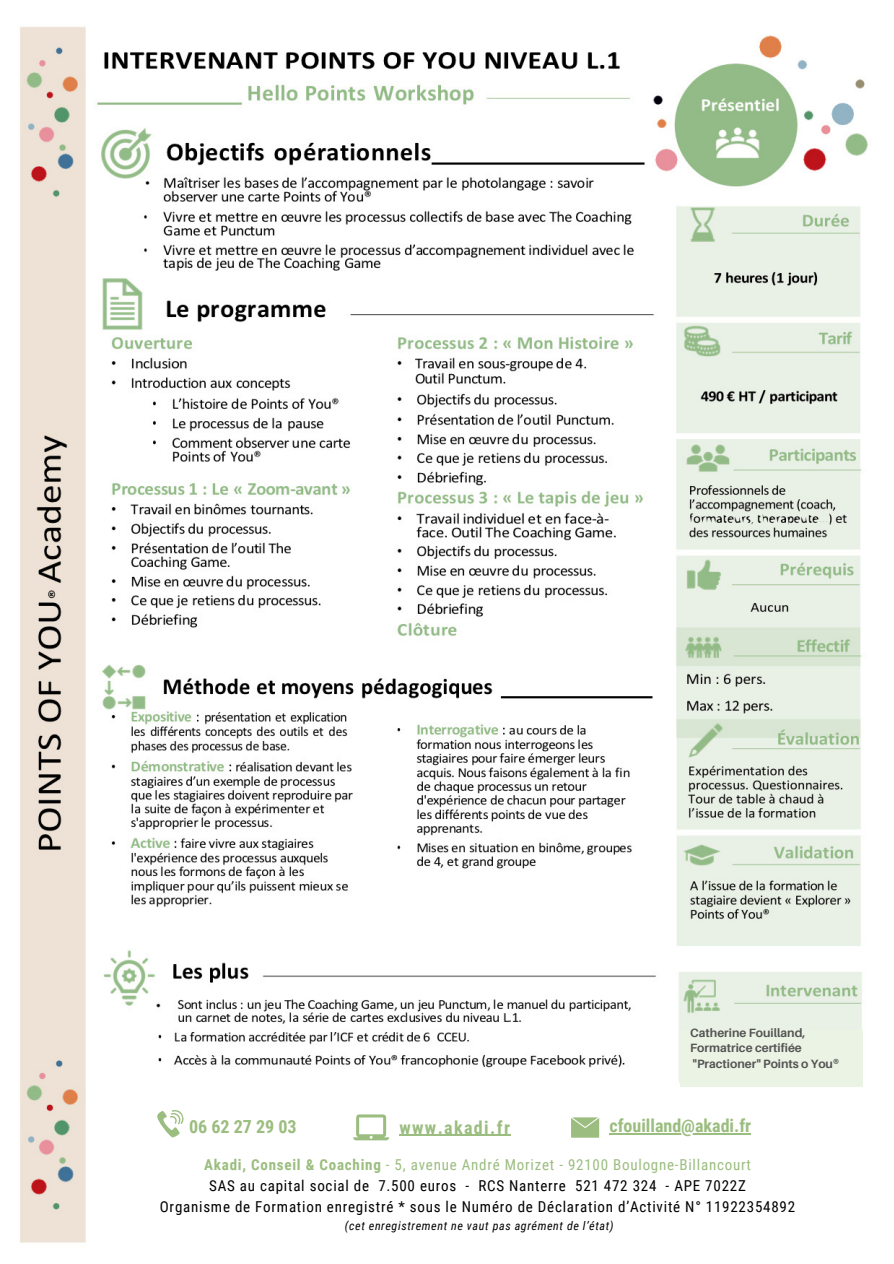
<style>
.page{position:relative;width:894px;height:1264px;background:#fff}
.page>*{position:absolute;margin:0;border:0;box-sizing:border-box;transform-origin:0 0}
.t1{font:700 18px "Roboto Condensed";color:#9bbd7f}
.t2{font:700 18px "Roboto Condensed";letter-spacing:.075em;color:#9bbd7f}
.t3{font:15px "Roboto Condensed";letter-spacing:.05em;color:#000}
.t4{font:15px "Roboto Condensed";letter-spacing:.05em;color:#9bbd7f}
.t5{font:700 12px "Aileron";color:#545454}
.t6{font:italic 12px "Roboto Condensed";letter-spacing:.05em;color:#000}
.s1{font-weight:700}
</style>
<div class="page">
<img style="left:20px;top:26px;width:849px;height:1217px">
<div style="left:138px;top:1126px;width:701px;height:59px;background:#fff"></div>
<div style="left:113px;top:1086px;width:749px;height:60px;background:#fff"></div>
<div style="left:680px;top:1030px;width:182px;height:56px;background:#ebf4e4"></div>
<svg style="left:353px;top:1114px;width:36px;height:26px"></svg>
<svg style="left:571px;top:1117px;width:28px;height:20px"></svg>
<svg style="left:157px;top:1110px;width:27px;height:28px"></svg>
<hr style="left:399px;top:1134px;width:112px;height:1px;background:#9bbd7f">
<hr style="left:609px;top:1133px;width:142px;height:1px;background:#9bbd7f">
<p class="t5" style="left:690px;top:1025px;width:117px">Catherine Fouilland,</p>
<p class="t5" style="left:690px;top:1040px;width:113px">Formatrice certifiée</p>
<p class="t5" style="left:692px;top:1056px;width:148px">"Practioner" Points o You®</p>
<p class="t2" style="left:399px;top:1116px;width:112px">www.akadi.fr</p>
<p class="t1" style="left:609px;top:1115px;width:143px">cfouilland@akadi.fr</p>
<p class="t1" style="left:189px;top:1116px;width:109px">06 62 27 29 03</p>
<p class="t4" style="left:204px;top:1155px;width:548px"><span class="s1">Akadi, Conseil &amp; Coaching</span> - 5, avenue André Morizet - 92100 Boulogne-Billancourt</p>
<p class="t3" style="left:209px;top:1176px;width:538px">SAS au capital social de 7.500 euros - RCS Nanterre 521 472 324 - APE 7022Z</p>
<p class="t3" style="left:160px;top:1197px;width:636px">Organisme de Formation enregistré * sous le Numéro de Déclaration d’Activité N° 11922354892</p>
<p class="t6" style="left:345px;top:1218px;width:270px">(cet enregistrement ne vaut pas agrément de l’état)</p>
</div>
